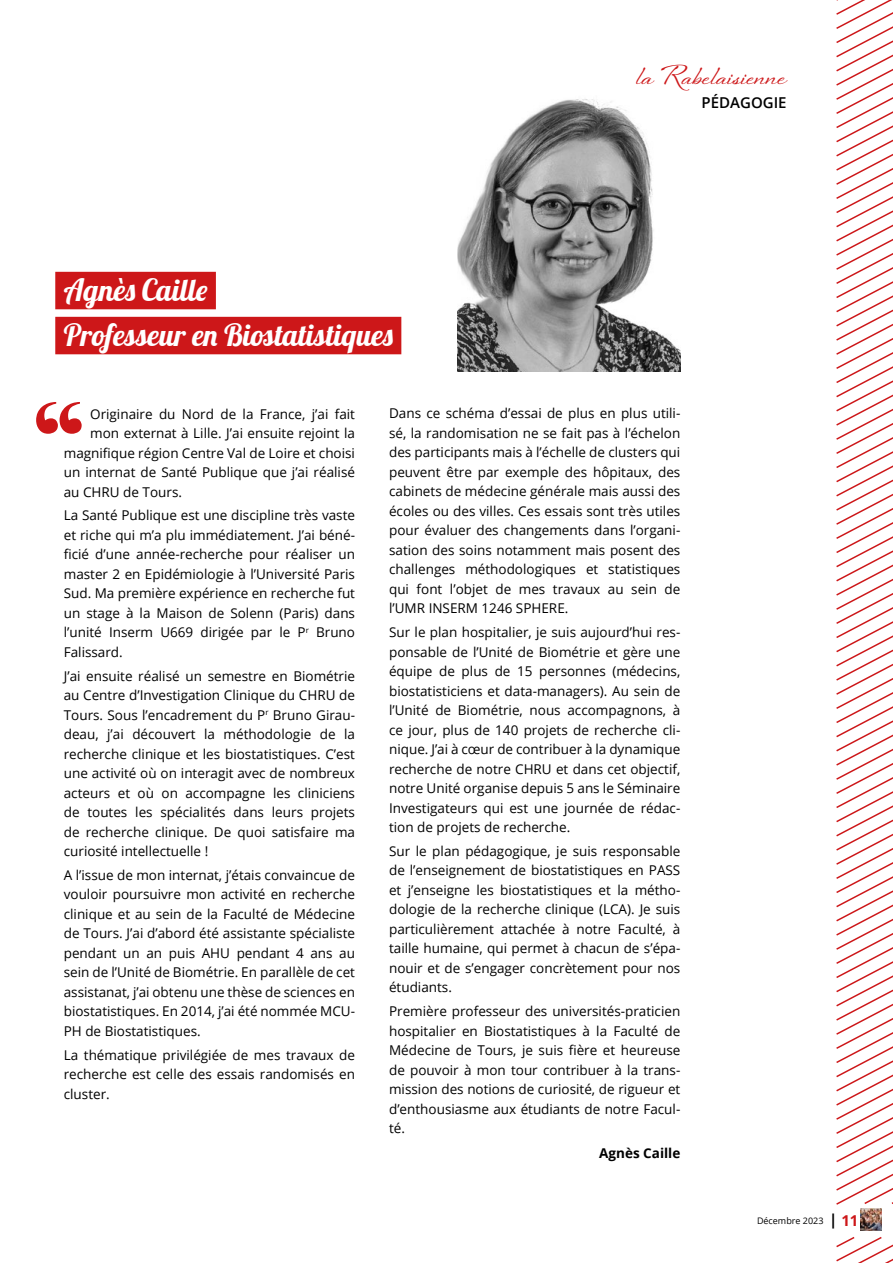
<style>
.page{position:relative;width:893px;height:1263px;background:#fff}
.page>*{position:absolute;margin:0;border:0;box-sizing:border-box;transform-origin:0 0}
.t1{font:30px/45px "Lobster";color:#fff}
.t2{font:700 25.5px "Sheila";color:#cd1719}
.t3{font:600 15px "Open Sans";color:#000}
.t4{font:13.5px/19.5px "Open Sans";color:#000;text-align:justify}
.t5{font:700 13.5px "Open Sans";color:#000}
.t6{font:9px "Open Sans";color:#000}
.s1{font-weight:700;font-size:15px}
.s2{font-weight:700;font-size:15px;color:#cd1719}
</style>
<div class="page">
<img style="left:457px;top:99px;width:223px;height:273px">
<div style="left:55px;top:272px;width:161px;height:37px;background:#cd1719"></div>
<div style="left:55px;top:317px;width:346px;height:37px;background:#cd1719"></div>
<svg style="left:36px;top:402px;width:46px;height:32px"></svg>
<svg style="left:836px;top:0;width:57px;height:1205px"></svg>
<svg style="left:836px;top:1237px;width:57px;height:26px"></svg>
<img style="left:860px;top:1209px;width:22px;height:21px">
<h1 class="t1" style="left:64px;top:271px;width:331px">Agnès Caille<br>Professeur en Biostatistiques</h1>
<h2 class="t2" style="left:637px;top:60px;width:151px">la Rabelaisienne</h2>
<p class="t3" style="left:702px;top:92px;width:87px">PÉDAGOGIE</p>
<p class="t4" style="left:90px;top:404px;width:266px">Originaire du Nord de la France, j’ai fait</p>
<p class="t4" style="left:90px;top:423px;width:266px">mon externat à Lille. J’ai ensuite rejoint la</p>
<p class="t4" style="left:64px;top:443px;width:293px">magnifique région Centre Val de Loire et choisi</p>
<p class="t4" style="left:64px;top:462px;width:293px">un internat de Santé Publique que j’ai réalisé</p>
<p class="t4" style="left:64px;top:481px;width:120px">au CHRU de Tours.</p>
<p class="t4" style="left:64px;top:505px;width:293px">La Santé Publique est une discipline très vaste et riche qui m’a plu immédiatement. J’ai béné&shy;ficié d’une année-recherche pour réaliser un master 2 en Epidémiologie à l’Université Paris Sud. Ma première expérience en recherche fut un stage à la Maison de Solenn (Paris) dans l’unité Inserm U669 dirigée par le P<sup>r</sup> Bruno Falissard.</p>
<p class="t4" style="left:64px;top:666px;width:293px">J’ai ensuite réalisé un semestre en Biométrie au Centre d’Investigation Clinique du CHRU de Tours. Sous l’encadrement du P<sup>r</sup> Bruno Girau&shy;deau, j’ai découvert la méthodologie de la recherche clinique et les biostatistiques. C’est une activité où on interagit avec de nombreux acteurs et où on accompagne les cliniciens de toutes les spécialités dans leurs projets de recherche clinique. De quoi satisfaire ma curiosité intellectuelle !</p>
<p class="t4" style="left:64px;top:865px;width:293px">A l’issue de mon internat, j’étais convaincue de vouloir poursuivre mon activité en recherche clinique et au sein de la Faculté de Médecine de Tours. J’ai d’abord été assistante spécialiste pendant un an puis AHU pendant 4 ans au sein de l’Unité de Biométrie. En parallèle de cet assistanat, j’ai obtenu une thèse de sciences en biostatistiques. En 2014, j’ai été nommée MCU-PH de Biostatistiques.</p>
<p class="t4" style="left:64px;top:1044px;width:293px">La thématique privilégiée de mes travaux de recherche est celle des essais randomisés en cluster.</p>
<p class="t4" style="left:389px;top:403px;width:293px">Dans ce schéma d’essai de plus en plus utili&shy;sé, la randomisation ne se fait pas à l’échelon des participants mais à l’échelle de clusters qui peuvent être par exemple des hôpitaux, des cabinets de médecine générale mais aussi des écoles ou des villes. Ces essais sont très utiles pour évaluer des changements dans l’organi&shy;sation des soins notamment mais posent des challenges méthodologiques et statistiques qui font l’objet de mes travaux au sein de l’UMR INSERM 1246 SPHERE.</p>
<p class="t4" style="left:389px;top:622px;width:293px">Sur le plan hospitalier, je suis aujourd’hui res&shy;ponsable de l’Unité de Biométrie et gère une équipe de plus de 15 personnes (médecins, biostatisticiens et data-managers). Au sein de l’Unité de Biométrie, nous accompagnons, à ce jour, plus de 140 projets de recherche cli&shy;nique. J’ai à cœur de contribuer à la dynamique recherche de notre CHRU et dans cet objectif, notre Unité organise depuis 5 ans le Séminaire Investigateurs qui est une journée de rédac&shy;tion de projets de recherche.</p>
<p class="t4" style="left:389px;top:841px;width:293px">Sur le plan pédagogique, je suis responsable de l’enseignement de biostatistiques en PASS et j’enseigne les biostatistiques et la métho&shy;dologie de la recherche clinique (LCA). Je suis particulièrement attachée à notre Faculté, à taille humaine, qui permet à chacun de s’épa&shy;nouir et de s’engager concrètement pour nos étudiants.</p>
<p class="t4" style="left:389px;top:1001px;width:293px">Première professeur des universités-praticien hospitalier en Biostatistiques à la Faculté de Médecine de Tours, je suis fière et heureuse de pouvoir à mon tour contribuer à la trans&shy;mission des notions de curiosité, de rigueur et d’enthousiasme aux étudiants de notre Facul&shy;té.</p>
<p class="t5" style="left:599px;top:1144px;width:83px">Agnès Caille</p>
<p class="t6" style="left:757px;top:1214px;width:103px">Décembre 2023 <span class="s1">|</span> <span class="s2">11</span></p>
</div>
